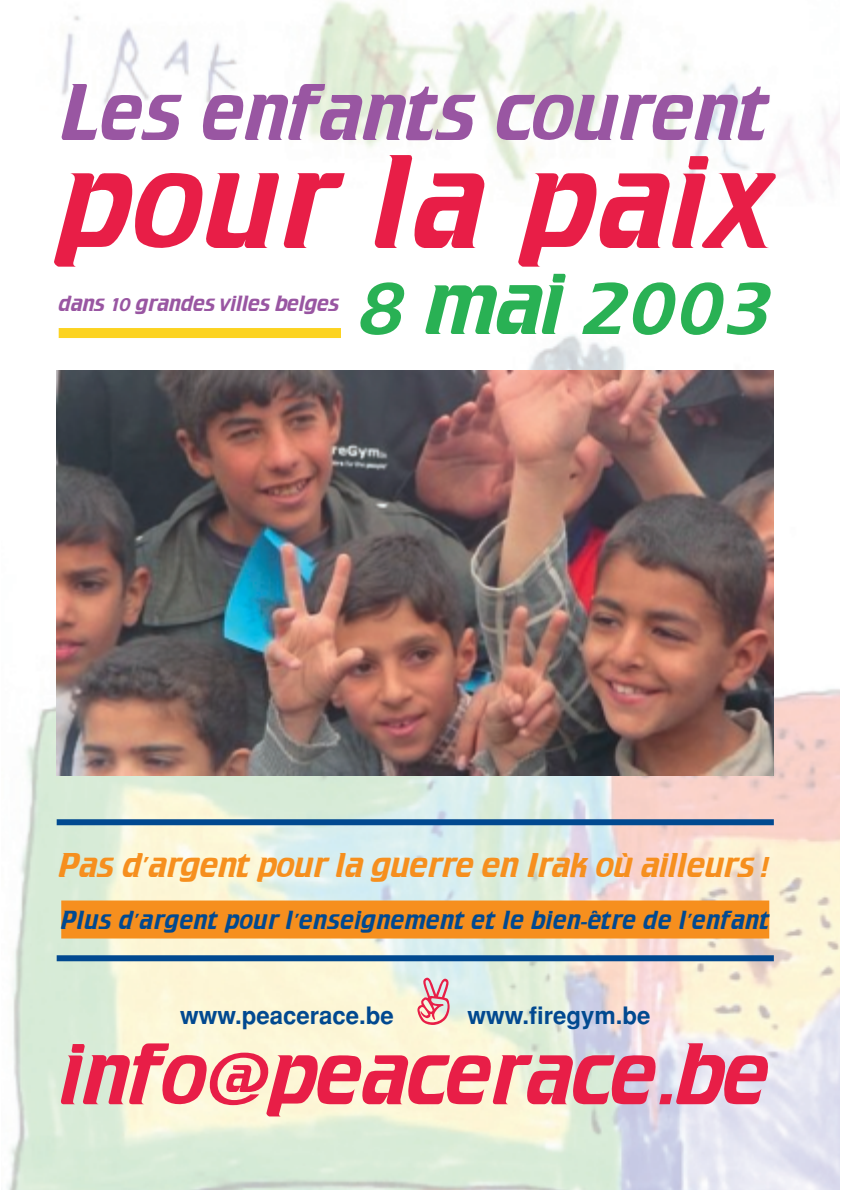
<style>
.page{position:relative;width:842px;height:1190px;background:#fff}
.page>*{position:absolute;margin:0;border:0;box-sizing:border-box;transform-origin:0 0}
.t1{font:116px "Crillee";letter-spacing:.03em;color:#e81e47}
.t2{font:76px "Crillee";color:#e81e47}
.t3{font:76px "Crillee";color:#29b154}
.t4{font:70px "Crillee";letter-spacing:.015em;color:#9956a2}
.t5{font:30px "Crillee";letter-spacing:.005em;color:#f68f1e}
.t6{font:700 24px "Helvetica";color:#014990}
.t7{font:22.8px "Crillee";letter-spacing:.04em;color:#014990}
.t8{font:19.2px "Crillee";letter-spacing:.005em;color:#9956a2}
</style>
<div class="page">
<img style="left:7px;top:0;width:833px;height:1190px">
<div style="left:59px;top:328px;width:282px;height:10px;background:#fcd321"></div>
<img style="left:57px;top:371px;width:717px;height:404px">
<div style="left:61px;top:901px;width:708px;height:38px;background:#f68f1e"></div>
<div style="left:57px;top:819px;width:717px;height:6px;background:#014990"></div>
<div style="left:57px;top:955px;width:717px;height:6px;background:#014990"></div>
<svg style="left:417px;top:978px;width:33px;height:47px;background:#e7f2e4"></svg>
<h3 class="t4" style="left:62px;top:84px;width:708px">Les enfants courent</h3>
<h1 class="t1" style="left:59px;top:155px;width:715px">pour la paix</h1>
<p class="t8" style="left:59px;top:295px;width:282px">dans 10 grandes villes belges</p>
<h2 class="t3" style="left:359px;top:273px;width:415px">8 mai 2003</h2>
<h3 class="t5" style="left:59px;top:853px;width:714px">Pas d’argent pour la guerre en Irak où ailleurs !</h3>
<p class="t7" style="left:61px;top:911px;width:710px">Plus d’argent pour l’enseignement et le bien-être de l’enfant</p>
<p class="t6" style="left:180px;top:1007px;width:215px">www.peacerace.be</p>
<p class="t6" style="left:467px;top:1007px;width:185px">www.firegym.be</p>
<h2 class="t2" style="left:61px;top:1043px;width:709px">info@peacerace.be</h2>
</div>
